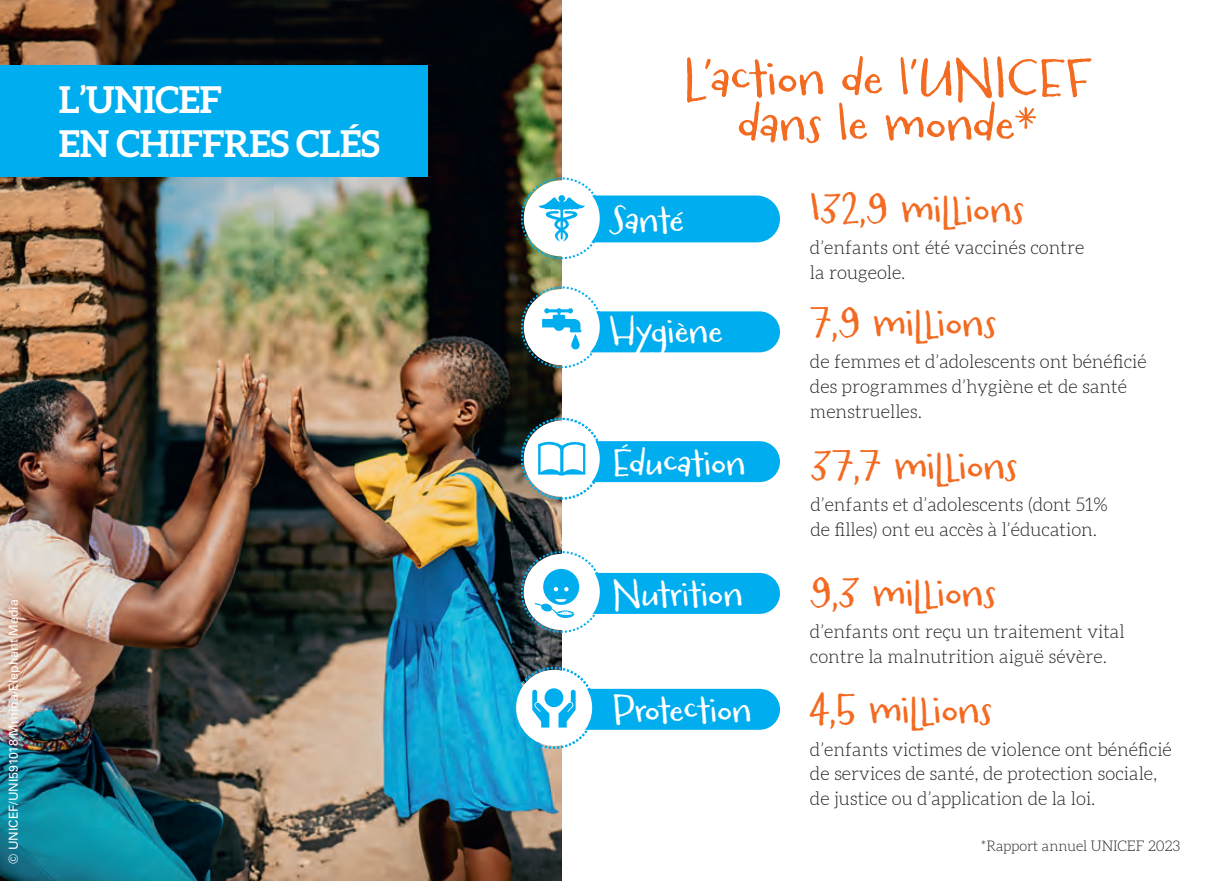
<style>
.page{position:relative;width:1212px;height:881px;background:#fff}
.page>*{position:absolute;margin:0;border:0;box-sizing:border-box;transform-origin:0 0}
.t1{font:51.52px/45.4px "Carrotflower";color:#f36a21;text-align:center}
.t2{font:41.18px "Carrotflower";color:#f36a21}
.t3{font:37.12px "Carrotflower";color:#fff}
.t4{font:700 37.12px/44.6px "Aleo";letter-spacing:-.01em;color:#fff}
.t5{font:300 18.68px/24.8px "Aleo";color:#231f20}
.t6{font:300 14.4px "Aleo";color:#231f20}
.t7{font:12.38px "Univers LT Std";color:#fff}
</style>
<div class="page">
<img style="left:0;top:0;width:562px;height:880px">
<div style="left:539px;top:195px;width:241px;height:47px;background:#00aeef;border-radius:23px"></div>
<img style="left:521px;top:177px;width:82px;height:82px">
<div style="left:565px;top:441px;width:215px;height:41px;background:#00aeef;border-radius:20px"></div>
<svg style="left:521px;top:417px;width:82px;height:82px"></svg>
<div style="left:558px;top:311px;width:222px;height:41px;background:#00aeef;border-radius:20px"></div>
<svg style="left:521px;top:286px;width:82px;height:82px"></svg>
<div style="left:565px;top:572px;width:215px;height:41px;background:#00aeef;border-radius:20px"></div>
<svg style="left:521px;top:551px;width:82px;height:81px"></svg>
<div style="left:558px;top:688px;width:222px;height:41px;background:#00aeef;border-radius:20px"></div>
<svg style="left:513px;top:666px;width:82px;height:82px"></svg>
<div style="left:0;top:65px;width:427px;height:111px;background:#00aeef"></div>
<hr style="left:1211px;top:414px;width:1px;height:466px;background:#e1f4fc">
<hr style="left:1211px;top:65px;width:1px;height:67px;background:#00aeef">
<h3 class="t4" style="left:59px;top:78px;width:323px">L’UNICEF<br>EN CHIFFRES CLÉS</h3>
<p class="t7" style="left:6px;top:863px;width:266px;rotate:-90deg">© UNICEF/UNI591018/Mmina/Elephant Media</p>
<h1 class="t1" style="left:683px;top:60px;width:411px">L’action de l’UNICEF dans le monde*</h1>
<h3 class="t3" style="left:610px;top:198px;width:76px">Santé</h3>
<h2 class="t2" style="left:810px;top:184px;width:215px">132,9 millions</h2>
<p class="t5" style="left:810px;top:236px;width:276px">d’enfants ont été vaccinés contre la rougeole.</p>
<h3 class="t3" style="left:609px;top:309px;width:115px">Hygiène</h3>
<h2 class="t2" style="left:810px;top:298px;width:188px">7,9 millions</h2>
<p class="t5" style="left:810px;top:351px;width:338px">de femmes et d’adolescents ont bénéficié des programmes d’hygiène et de santé menstruelles.</p>
<h3 class="t3" style="left:612px;top:441px;width:135px">Éducation</h3>
<h2 class="t2" style="left:810px;top:441px;width:208px">37,7 millions</h2>
<p class="t5" style="left:810px;top:493px;width:299px">d’enfants et d’adolescents (dont 51% de filles) ont eu accès à l’éducation.</p>
<h3 class="t3" style="left:612px;top:571px;width:132px">Nutrition</h3>
<h3 class="t3" style="left:612px;top:688px;width:141px">Protection</h3>
<h2 class="t2" style="left:810px;top:568px;width:187px">9,3 millions</h2>
<p class="t5" style="left:810px;top:620px;width:316px">d’enfants ont reçu un traitement vital contre la malnutrition aiguë sévère.</p>
<h2 class="t2" style="left:810px;top:685px;width:183px">4,5 millions</h2>
<p class="t5" style="left:810px;top:737px;width:363px">d’enfants victimes de violence ont bénéficié de services de santé, de protection sociale, de justice ou d’application de la loi.</p>
<p class="t6" style="left:981px;top:837px;width:201px">*Rapport annuel UNICEF 2023</p>
</div>
